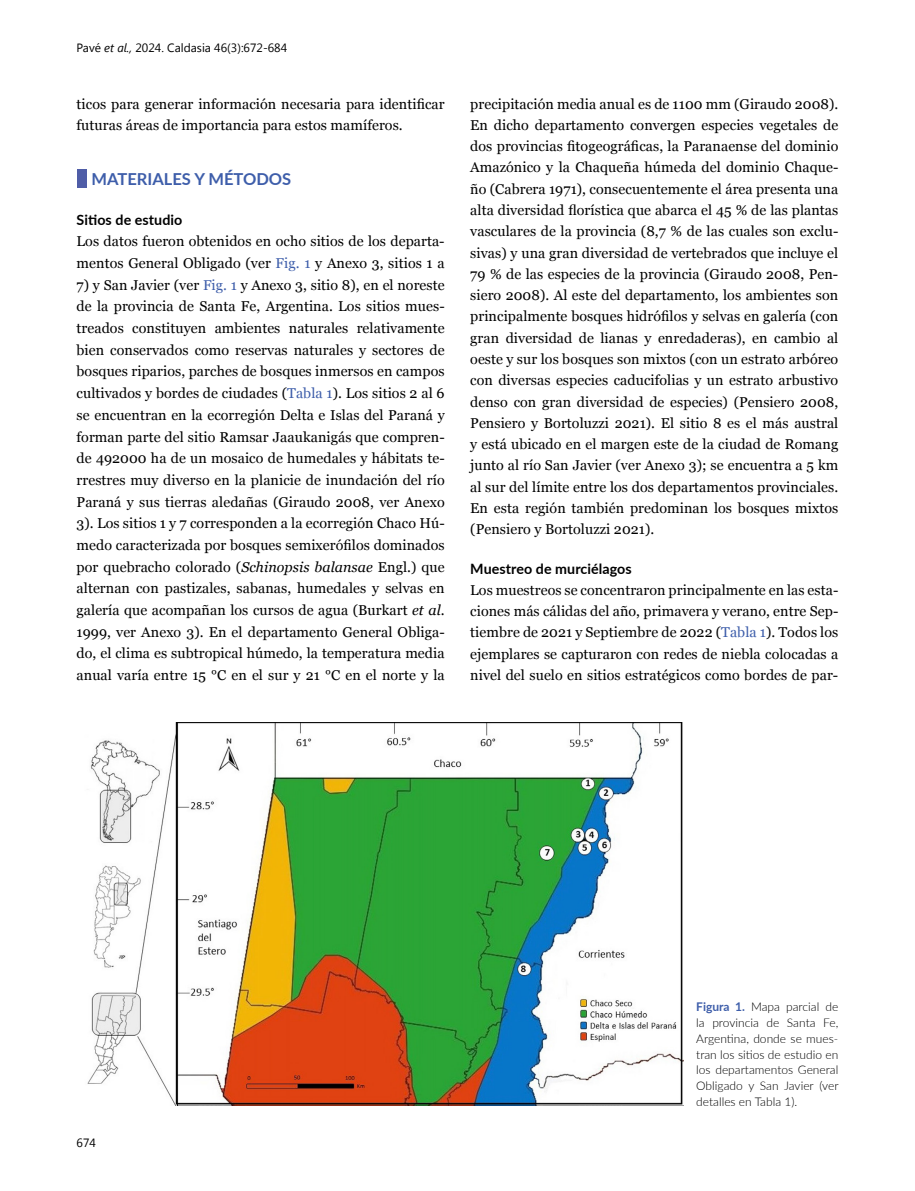
<style>
.page{position:relative;width:915px;height:1191px;background:#fff}
.page>*{position:absolute;margin:0;border:0;box-sizing:border-box;transform-origin:0 0}
.t1{font:700 16.5px "Lato";color:#3e5eaa}
.t2{font:14.25px/21.3px "Georgia";letter-spacing:.005em;color:#000;text-align:justify}
.t3{font:700 14.25px "Lato";letter-spacing:.005em;color:#000}
.t4{font:300 12px/15.8px "Lato";color:#000;text-align:justify}
.t5{font:12px "Segoe UI";color:#000}
.s1{font-style:italic}
.s2{color:#3e5eaa}
.s3{font-weight:700;color:#3e5eaa}
</style>
<div class="page">
<div style="left:77px;top:169px;width:9px;height:18px;background:#4f5da7"></div>
<img style="left:87px;top:722px;width:596px;height:384px">
<p class="t5" style="left:77px;top:40px;width:212px">Pavé <span class="s1">et al.,</span> 2024. Caldasia 46(3):672-684</p>
<p class="t2" style="left:77px;top:92px;width:369px">ticos para generar información necesaria para identificar futuras áreas de importancia para estos mamíferos.</p>
<p class="t1" style="left:92px;top:167px;width:201px">MATERIALES Y MÉTODOS</p>
<p class="t3" style="left:77px;top:209px;width:107px">Sitios de estudio</p>
<p class="t2" style="left:77px;top:230px;width:369px">Los datos fueron obtenidos en ocho sitios de los departa&shy;mentos General Obligado (ver <span class="s2">Fig. 1</span> y Anexo 3, sitios 1 a</p>
<p class="t2" style="left:77px;top:273px;width:369px">7) y San Javier (ver <span class="s2">Fig. 1</span> y Anexo 3, sitio 8), en el noreste de la provincia de Santa Fe, Argentina. Los sitios mues&shy;treados constituyen ambientes naturales relativamente bien conservados como reservas naturales y sectores de bosques riparios, parches de bosques inmersos en campos cultivados y bordes de ciudades (<span class="s2">Tabla 1</span>). Los sitios 2 al 6 se encuentran en la ecorregión Delta e Islas del Paraná y forman parte del sitio Ramsar Jaaukanigás que compren&shy;de 492000 ha de un mosaico de humedales y hábitats te&shy;rrestres muy diverso en la planicie de inundación del río Paraná y sus tierras aledañas (Giraudo 2008, ver Anexo 3). Los sitios 1 y 7 corresponden a la ecorregión Chaco Hú&shy;medo caracterizada por bosques semixerófilos dominados por quebracho colorado (<span class="s1">Schinopsis balansae</span> Engl.) que alternan con pastizales, sabanas, humedales y selvas en galería que acompañan los cursos de agua (Burkart <span class="s1">et al</span>.<br>1999, ver Anexo 3). En el departamento General Obliga&shy;do, el clima es subtropical húmedo, la temperatura media anual varía entre 15 °C en el sur y 21 °C en el norte y la</p>
<p class="t2" style="left:470px;top:92px;width:369px">precipitación media anual es de 1100 mm (Giraudo 2008).<br>En dicho departamento convergen especies vegetales de dos provincias fitogeográficas, la Paranaense del dominio Amazónico y la Chaqueña húmeda del dominio Chaque&shy;ño (Cabrera 1971), consecuentemente el área presenta una alta diversidad florística que abarca el 45 % de las plantas vasculares de la provincia (8,7 % de las cuales son exclu&shy;sivas) y una gran diversidad de vertebrados que incluye el 79 % de las especies de la provincia (Giraudo 2008, Pen&shy;siero 2008). Al este del departamento, los ambientes son principalmente bosques hidrófilos y selvas en galería (con gran diversidad de lianas y enredaderas), en cambio al oeste y sur los bosques son mixtos (con un estrato arbóreo con diversas especies caducifolias y un estrato arbustivo denso con gran diversidad de especies) (Pensiero 2008, Pensiero y Bortoluzzi 2021). El sitio 8 es el más austral y está ubicado en el margen este de la ciudad de Romang junto al río San Javier (ver Anexo 3); se encuentra a 5 km al sur del límite entre los dos departamentos provinciales.<br>En esta región también predominan los bosques mixtos (Pensiero y Bortoluzzi 2021).</p>
<p class="t3" style="left:470px;top:558px;width:163px">Muestreo de murciélagos</p>
<p class="t2" style="left:470px;top:578px;width:369px">Los muestreos se concentraron principalmente en las esta&shy;ciones más cálidas del año, primavera y verano, entre Sep&shy;tiembre de 2021 y Septiembre de 2022 (<span class="s2">Tabla 1</span>). Todos los ejemplares se capturaron con redes de niebla colocadas a nivel del suelo en sitios estratégicos como bordes de par-</p>
<p class="t5" style="left:77px;top:1134px;width:21px">674</p>
<p class="t4" style="left:696px;top:998px;width:144px"><span class="s3">Figura 1.</span> Mapa parcial de la provincia de Santa Fe, Argentina, donde se mues&shy;tran los sitios de estudio en los departamentos General Obligado y San Javier (ver detalles en Tabla 1).</p>
</div>
